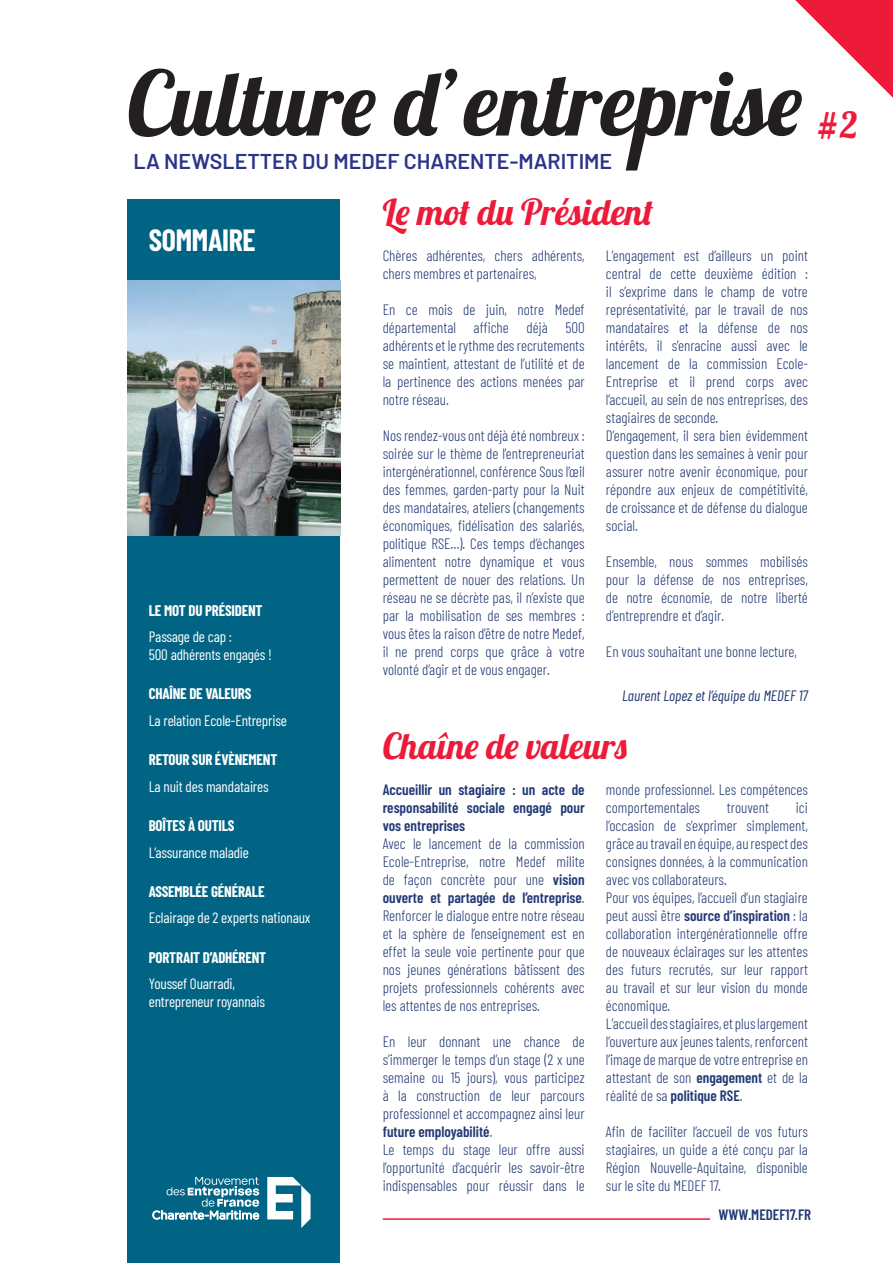
<style>
.page{position:relative;width:893px;height:1263px;background:#fff}
.page>*{position:absolute;margin:0;border:0;box-sizing:border-box;transform-origin:0 0}
.TITRE_1{font:36px "Lobster 1.4";letter-spacing:.01em;color:#ed1a3a}
.Texte_B{font:36px "Lobster 1.4";letter-spacing:.03em;color:#ed1a3a}
._0_rubriq{font:700 30px "Barlow Condensed";letter-spacing:-.01em;color:#fff}
.t1{font:600 21.45px "Barlow";color:#2c3488}
.Texte{font:300 15px/18px "Barlow Condensed";color:#223975;text-align:justify}
.Som_Texte{font:15px/18px "Barlow Condensed";letter-spacing:-.01em;color:#fff}
.Somm_Titre{font:700 15px "Barlow Condensed";letter-spacing:-.015em;color:#fff}
.Texte_B-2{font:600 15px/18px "Barlow Condensed";color:#223975;text-align:justify}
.Signature{font:italic 15px "Barlow Condensed";color:#223975}
.s1{font-weight:600}
</style>
<div class="page">
<div style="left:128px;top:200px;width:212px;height:1063px;background:#016484"></div>
<svg style="left:267px;top:1177px;width:44px;height:51px"></svg>
<svg style="left:152px;top:1177px;width:107px;height:43px"></svg>
<svg style="left:129px;top:69px;width:247px;height:68px"></svg>
<svg style="left:394px;top:69px;width:63px;height:67px"></svg>
<svg style="left:464px;top:0;width:429px;height:171px"></svg>
<hr style="left:383px;top:1218px;width:327px;height:2px;background:#ed1a3a">
<img style="left:128px;top:281px;width:212px;height:255px">
<p class="t1" style="left:133px;top:146px;width:480px">LA NEWSLETTER DU MEDEF CHARENTE-MARITIME</p>
<p class="TITRE_1" style="left:816px;top:102px;width:43px">#2</p>
<p class="_0_rubriq" style="left:149px;top:219px;width:108px">SOMMAIRE</p>
<p class="Somm_Titre" style="left:149px;top:600px;width:115px">LE MOT DU PRÉSIDENT</p>
<p class="Som_Texte" style="left:149px;top:627px;width:125px">Passage de cap :<br>500 adhérents engagés !</p>
<p class="Somm_Titre" style="left:149px;top:683px;width:104px">CHAÎNE DE VALEURS</p>
<p class="Som_Texte" style="left:149px;top:710px;width:140px">La relation Ecole-Entreprise</p>
<p class="Somm_Titre" style="left:149px;top:749px;width:130px">RETOUR SUR ÉVÈNEMENT</p>
<p class="Som_Texte" style="left:149px;top:776px;width:121px">La nuit des mandataires</p>
<p class="Somm_Titre" style="left:149px;top:815px;width:87px">BOÎTES À OUTILS</p>
<p class="Som_Texte" style="left:149px;top:842px;width:102px">L’assurance maladie</p>
<p class="Somm_Titre" style="left:149px;top:881px;width:117px">ASSEMBLÉE GÉNÉRALE</p>
<p class="Som_Texte" style="left:149px;top:908px;width:163px">Eclairage de 2 experts nationaux</p>
<p class="Somm_Titre" style="left:149px;top:946px;width:119px">PORTRAIT D’ADHÉRENT</p>
<p class="Som_Texte" style="left:149px;top:973px;width:118px">Youssef Ouarradi, entrepreneur royannais</p>
<p class="TITRE_1" style="left:383px;top:189px;width:272px">Le mot du Président</p>
<p class="Texte" style="left:383px;top:246px;width:203px">Chères adhérentes, chers adhérents, chers membres et partenaires,</p>
<p class="Texte" style="left:383px;top:300px;width:203px">En ce mois de juin, notre Medef départemental affiche déjà 500 adhérents et le rythme des recrutements se maintient, attestant de l’utilité et de la pertinence des actions menées par notre réseau.</p>
<p class="Texte" style="left:383px;top:426px;width:204px">Nos rendez-vous ont déjà été nombreux : soirée sur le thème de l’entrepreneuriat intergénérationnel, conférence Sous l’œil des femmes, garden-party pour la Nuit des mandataires, ateliers (changements économiques, fidélisation des salariés, politique RSE…). Ces temps d’échanges alimentent notre dynamique et vous permettent de nouer des relations. Un réseau ne se décrète pas, il n’existe que par la mobilisation de ses membres : vous êtes la raison d’être de notre Medef, il ne prend corps que grâce à votre volonté d’agir et de vous engager.</p>
<p class="Texte" style="left:606px;top:246px;width:203px">L’engagement est d’ailleurs un point central de cette deuxième édition : il s’exprime dans le champ de votre représentativité, par le travail de nos mandataires et la défense de nos intérêts, il s’enracine aussi avec le lancement de la commission Ecole-Entreprise et il prend corps avec l’accueil, au sein de nos entreprises, des stagiaires de seconde.</p>
<p class="Texte" style="left:606px;top:426px;width:203px">D’engagement, il sera bien évidemment question dans les semaines à venir pour assurer notre avenir économique, pour répondre aux enjeux de compétitivité, de croissance et de défense du dialogue social.</p>
<p class="Texte" style="left:606px;top:552px;width:203px">Ensemble, nous sommes mobilisés pour la défense de nos entreprises, de notre économie, de notre liberté d’entreprendre et d’agir.</p>
<p class="Texte" style="left:606px;top:642px;width:193px">En vous souhaitant une bonne lecture,</p>
<p class="Signature" style="left:622px;top:684px;width:187px">Laurent Lopez et l’équipe du MEDEF 17</p>
<p class="Texte_B" style="left:383px;top:723px;width:246px">Chaîne de valeurs</p>
<p class="Texte_B-2" style="left:383px;top:779px;width:203px">Accueillir un stagiaire : un acte de responsabilité sociale engagé pour vos entreprises</p>
<p class="Texte" style="left:383px;top:833px;width:204px">Avec le lancement de la commission Ecole-Entreprise, notre Medef milite de façon concrète pour une <span class="s1">vision ouverte et partagée de l’entreprise</span>.<br>Renforcer le dialogue entre notre réseau et la sphère de l’enseignement est en effet la seule voie pertinente pour que nos jeunes générations bâtissent des projets professionnels cohérents avec les attentes de nos entreprises.</p>
<p class="Texte" style="left:383px;top:1031px;width:203px">En leur donnant une chance de s’immerger le temps d’un stage (2 x une semaine ou 15 jours), vous participez à la construction de leur parcours professionnel et accompagnez ainsi leur <span class="s1">future employabilité</span>.</p>
<p class="Texte" style="left:383px;top:1139px;width:203px">Le temps du stage leur offre aussi l’opportunité d’acquérir les savoir-être indispensables pour réussir dans le</p>
<p class="Texte" style="left:606px;top:779px;width:203px">monde professionnel. Les compétences comportementales</p>
<p class="Texte" style="left:606px;top:797px;width:204px;text-indent:190px">ici l’occasion de s’exprimer simplement, grâce au travail en équipe, au respect des consignes données, à la communication avec vos collaborateurs.</p>
<p class="Texte" style="left:606px;top:887px;width:204px">Pour vos équipes, l’accueil d’un stagiaire peut aussi être <span class="s1">source d’inspiration</span> : la collaboration intergénérationnelle offre de nouveaux éclairages sur les attentes des futurs recrutés, sur leur rapport au travail et sur leur vision du monde économique.</p>
<p class="Texte" style="left:606px;top:1013px;width:204px">L’accueil des stagiaires, et plus largement l’ouverture aux jeunes talents, renforcent l’image de marque de votre entreprise en attestant de son <span class="s1">engagement</span> et de la réalité de sa <span class="s1">politique RSE</span>.</p>
<p class="Texte" style="left:606px;top:1121px;width:203px">Afin de faciliter l’accueil de vos futurs stagiaires, un guide a été conçu par la Région Nouvelle-Aquitaine, disponible sur le site du MEDEF 17.</p>
<p class="Texte" style="left:727px;top:797px;width:44px">trouvent</p>
<p class="Texte_B-2" style="left:719px;top:1205px;width:94px">WWW.MEDEF17.FR</p>
</div>
